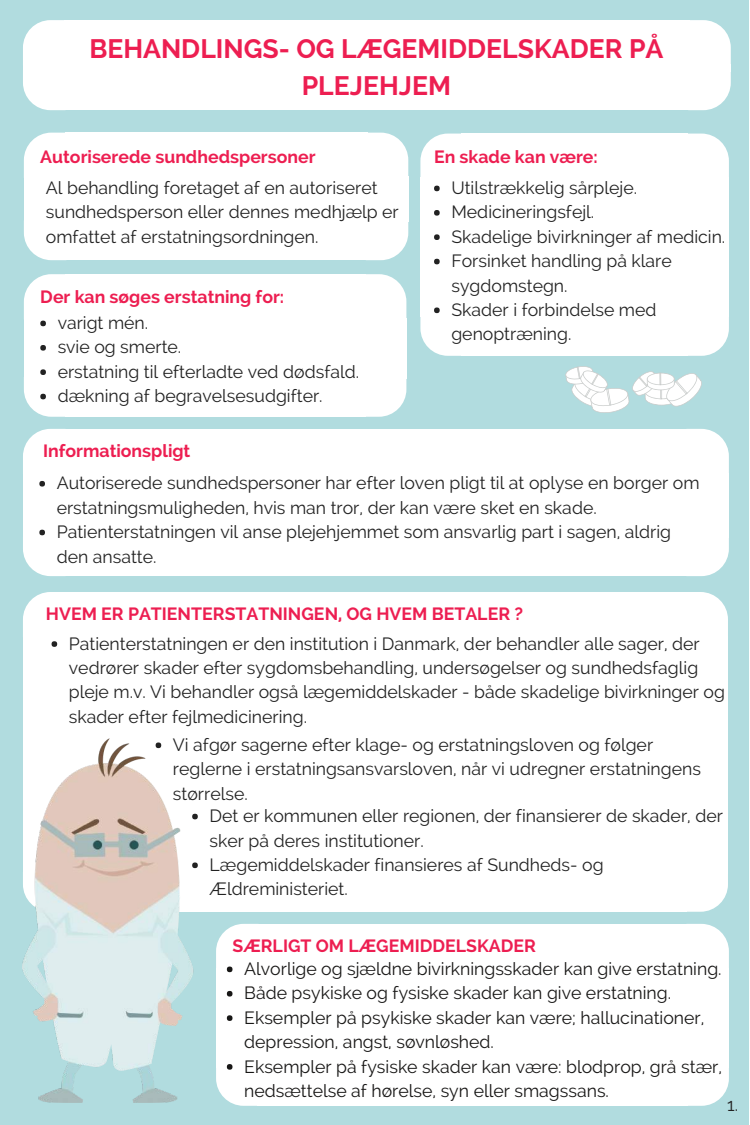
<style>
.page{position:relative;width:750px;height:1125px;background:#fff}
.page>*{position:absolute;margin:0;border:0;box-sizing:border-box;transform-origin:0 0}
.t1{font:700 26.5px/36.5px "Raleway";color:#ed1e51;text-align:center}
.t2{font:17.62px/24.4px "Raleway";color:#222}
.t3{font:17.62px/24.4px "Raleway";color:#181716}
.t4{font:700 17.62px "Raleway";color:#ed1e51}
</style>
<div class="page">
<div style="left:0;top:0;width:749px;height:1125px;background:#b1dcdf"></div>
<div style="left:64px;top:64px;width:626px;height:8px;background:#fff"></div>
<div style="left:64px;top:20px;width:626px;height:46px;background:#fff"></div>
<div style="left:64px;top:70px;width:626px;height:40px;background:#fff"></div>
<svg style="left:23px;top:20px;width:41px;height:90px;background:#f8fbfc"></svg>
<svg style="left:690px;top:20px;width:41px;height:90px;background:#f7fbfb"></svg>
<svg style="left:367px;top:133px;width:41px;height:44px;background:#f8fcfc"></svg>
<div style="left:366px;top:177px;width:42px;height:45px;background:#fff"></div>
<div style="left:65px;top:177px;width:302px;height:45px;background:#fff"></div>
<div style="left:65px;top:133px;width:302px;height:45px;background:#fff"></div>
<svg style="left:24px;top:133px;width:41px;height:44px;background:#f8fcfc"></svg>
<div style="left:24px;top:177px;width:42px;height:45px;background:#fff"></div>
<div style="left:65px;top:220px;width:302px;height:40px;background:#fff"></div>
<svg style="left:24px;top:222px;width:41px;height:38px;background:#f7fbfb"></svg>
<svg style="left:367px;top:222px;width:41px;height:38px;background:#f7fbfb"></svg>
<div style="left:686px;top:473px;width:43px;height:65px;background:#fff"></div>
<div style="left:64px;top:473px;width:624px;height:65px;background:#fff"></div>
<div style="left:64px;top:429px;width:624px;height:45px;background:#fff"></div>
<svg style="left:23px;top:429px;width:41px;height:44px;background:#f8fbfc"></svg>
<div style="left:23px;top:473px;width:43px;height:65px;background:#fff"></div>
<div style="left:64px;top:536px;width:624px;height:40px;background:#fff"></div>
<svg style="left:688px;top:538px;width:41px;height:38px;background:#f6fbfb"></svg>
<svg style="left:39px;top:481px;width:6px;height:6px"></svg>
<svg style="left:23px;top:530px;width:41px;height:46px"></svg>
<svg style="left:688px;top:134px;width:41px;height:44px;background:#f8fbfc"></svg>
<div style="left:686px;top:178px;width:43px;height:139px;background:#fff"></div>
<div style="left:462px;top:178px;width:226px;height:139px;background:#fff"></div>
<div style="left:462px;top:134px;width:226px;height:45px;background:#fff"></div>
<svg style="left:420px;top:134px;width:42px;height:44px;background:#f7fbfc"></svg>
<div style="left:420px;top:178px;width:43px;height:139px;background:#fff"></div>
<div style="left:462px;top:316px;width:226px;height:40px;background:#fff"></div>
<svg style="left:434px;top:186px;width:6px;height:5px"></svg>
<svg style="left:434px;top:210px;width:6px;height:6px"></svg>
<svg style="left:434px;top:234px;width:6px;height:6px"></svg>
<svg style="left:434px;top:259px;width:6px;height:5px"></svg>
<svg style="left:420px;top:308px;width:42px;height:48px"></svg>
<svg style="left:365px;top:274px;width:41px;height:44px;background:#f8fbfc"></svg>
<div style="left:364px;top:318px;width:42px;height:60px;background:#fff"></div>
<div style="left:65px;top:318px;width:300px;height:60px;background:#fff"></div>
<div style="left:65px;top:274px;width:300px;height:46px;background:#fff"></div>
<div style="left:24px;top:318px;width:42px;height:60px;background:#fff"></div>
<div style="left:65px;top:377px;width:300px;height:40px;background:#fff"></div>
<svg style="left:365px;top:378px;width:41px;height:39px;background:#f6fbfb"></svg>
<svg style="left:688px;top:924px;width:41px;height:44px;background:#f7fbfc"></svg>
<div style="left:686px;top:968px;width:43px;height:99px;background:#fff"></div>
<div style="left:257px;top:968px;width:431px;height:99px;background:#fff"></div>
<div style="left:257px;top:924px;width:431px;height:45px;background:#fff"></div>
<div style="left:257px;top:1066px;width:431px;height:40px;background:#fff"></div>
<svg style="left:688px;top:1067px;width:41px;height:39px;background:#f6fbfb"></svg>
<svg style="left:687px;top:592px;width:41px;height:44px;background:#f7fbfc"></svg>
<div style="left:685px;top:636px;width:43px;height:237px;background:#fff"></div>
<div style="left:64px;top:636px;width:623px;height:237px;background:#fff"></div>
<div style="left:64px;top:592px;width:623px;height:45px;background:#fff"></div>
<div style="left:23px;top:636px;width:43px;height:237px;background:#fff"></div>
<div style="left:64px;top:872px;width:623px;height:40px;background:#fff"></div>
<svg style="left:687px;top:873px;width:41px;height:39px;background:#f6fbfb"></svg>
<svg style="left:23px;top:592px;width:41px;height:55px"></svg>
<img style="left:22px;top:738px;width:235px;height:368px">
<svg style="left:24px;top:274px;width:41px;height:52px"></svg>
<svg style="left:40px;top:345px;width:6px;height:6px"></svg>
<svg style="left:24px;top:369px;width:41px;height:48px"></svg>
<svg style="left:156px;top:742px;width:5px;height:6px"></svg>
<svg style="left:192px;top:814px;width:6px;height:5px"></svg>
<svg style="left:192px;top:862px;width:6px;height:6px"></svg>
<svg style="left:565px;top:317px;width:164px;height:156px"></svg>
<h1 class="t1" style="left:89px;top:31px;width:576px">BEHANDLINGS- OG LÆGEMIDDELSKADER PÅ<br>PLEJEHJEM</h1>
<p class="t4" style="left:40px;top:147px;width:277px">Autoriserede sundhedspersoner</p>
<p class="t2" style="left:46px;top:176px;width:354px">Al behandling foretaget af en autoriseret sundhedsperson eller dennes medhjælp er omfattet af erstatningsordningen.</p>
<p class="t4" style="left:40px;top:286px;width:245px">Der kan søges erstatning for:</p>
<p class="t2" style="left:58px;top:311px;width:303px">varigt mén.<br>svie og smerte.<br>erstatning til efterladte ved dødsfald. dækning af begravelsesudgifter.</p>
<p class="t4" style="left:434px;top:147px;width:165px">En skade kan være:</p>
<p class="t2" style="left:451px;top:176px;width:275px">Utilstrækkelig sårpleje.<br>Medicineringsfejl.<br>Skadelige bivirkninger af medicin.<br>Forsinket handling på klare sygdomstegn.<br>Skader i forbindelse med genoptræning.</p>
<p class="t4" style="left:43px;top:440px;width:149px">Informationspligt</p>
<p class="t2" style="left:57px;top:471px;width:644px">Autoriserede sundhedspersoner har efter loven pligt til at oplyse en borger om erstatningsmuligheden, hvis man tror, der kan være sket en skade.<br>Patienterstatningen vil anse plejehjemmet som ansvarlig part i sagen, aldrig den ansatte.</p>
<p class="t4" style="left:46px;top:603px;width:479px">HVEM ER PATIENTERSTATNINGEN, OG HVEM BETALER ?</p>
<p class="t2" style="left:69px;top:631px;width:658px">Patienterstatningen er den institution i Danmark, der behandler alle sager, der vedrører skader efter sygdomsbehandling, undersøgelser og sundhedsfaglig pleje m.v. Vi behandler også lægemiddelskader - både skadelige bivirkninger og skader efter fejlmedicinering.</p>
<p class="t2" style="left:173px;top:733px;width:529px">Vi afgør sagerne efter klage- og erstatningsloven og følger reglerne i erstatningsansvarsloven, når vi udregner erstatningens størrelse.</p>
<p class="t2" style="left:210px;top:804px;width:515px">Det er kommunen eller regionen, der finansierer de skader, der sker på deres institutioner.<br>Lægemiddelskader finansieres af Sundheds- og Ældreministeriet.</p>
<p class="t4" style="left:232px;top:935px;width:305px">SÆRLIGT OM LÆGEMIDDELSKADER</p>
<p class="t3" style="left:244px;top:957px;width:479px">Alvorlige og sjældne bivirkningsskader kan give erstatning.<br>Både psykiske og fysiske skader kan give erstatning.<br>Eksempler på psykiske skader kan være; hallucinationer, depression, angst, søvnløshed.<br>Eksempler på fysiske skader kan være: blodprop, grå stær, nedsættelse af hørelse, syn eller smagssans.</p>
<p class="t2" style="left:727px;top:1093px;width:12px">1.</p>
</div>
